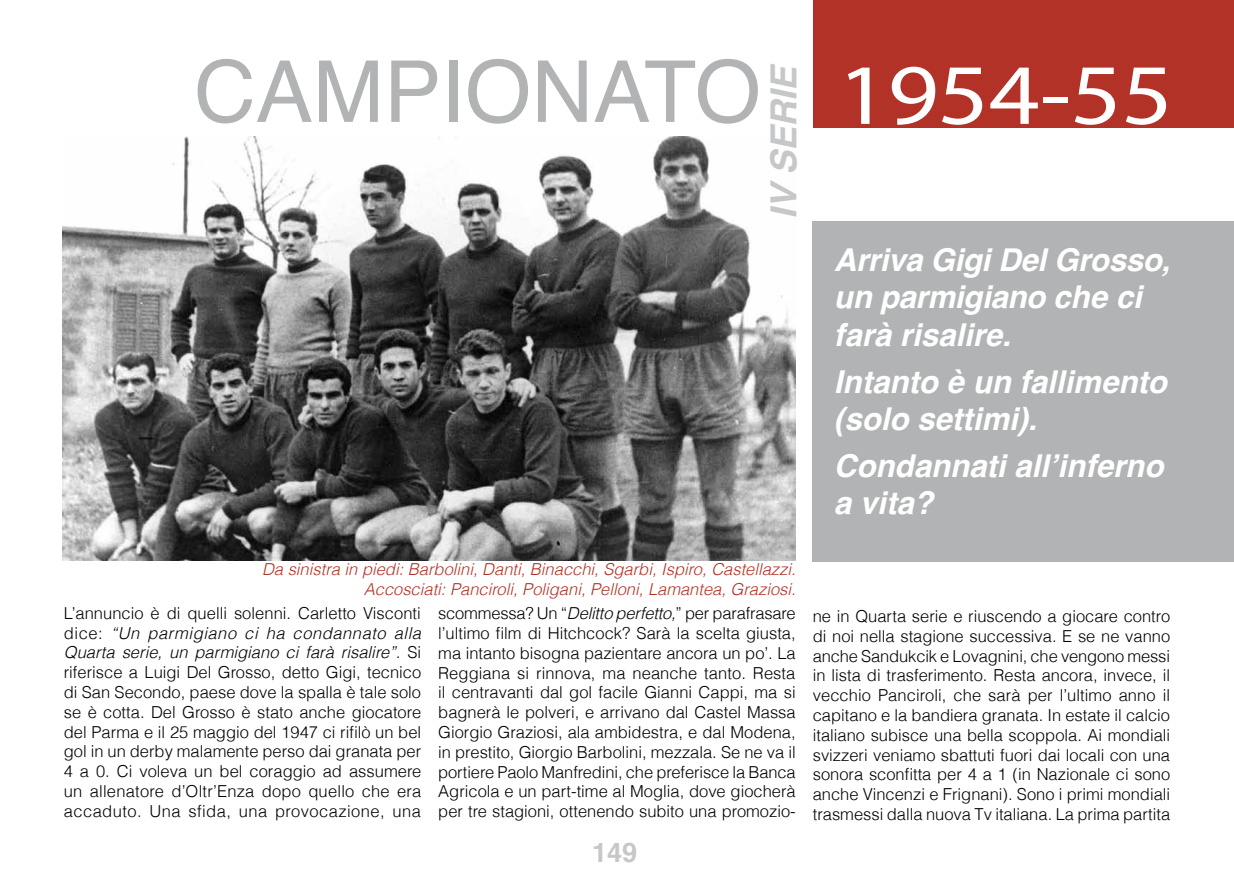
<style>
.page{position:relative;width:1234px;height:893px;background:#fff}
.page>*{position:absolute;margin:0;border:0;box-sizing:border-box;transform-origin:0 0}
.t1{font:85.5px "Helvetica";color:#b1b3b4}
.t2{font:italic 700 36px "Helvetica";color:#c6c7c8}
.t3{font:italic 700 31.5px/37.8px "Helvetica";color:#fff}
.t4{font:700 27px "Helvetica";color:#c6c7c8}
.t5{font:300 16.5px/19.8px "Helvetica";color:#000;text-align:justify}
.t6{font:italic 300 16.5px/19.8px "Helvetica";color:#b23227;text-align:right}
.s1{font-family:"Myriad Pro";font-size:86.55px;color:#fff}
.s2{font-style:italic}
</style>
<div class="page">
<div style="left:812px;top:0;width:421px;height:128px;background:#b23227"></div>
<img style="left:63px;top:136px;width:732px;height:424px">
<div style="left:812px;top:221px;width:421px;height:340px;background:#b1b3b4"></div>
<h1 class="t1" style="left:194px;top:26px;width:980px">CAMPIONATO <span class="s1">1954-55</span></h1>
<h2 class="t2" style="left:754px;top:219px;width:157px;rotate:-90deg">IV SERIE</h2>
<h3 class="t3" style="left:833px;top:241px;width:338px">Arriva Gigi Del Grosso, un parmigiano che ci farà risalire.</h3>
<h3 class="t3" style="left:833px;top:363px;width:334px">Intanto è un fallimento (solo settimi).</h3>
<h3 class="t3" style="left:833px;top:447px;width:331px">Condannati allʼinferno a vita?</h3>
<p class="t6" style="left:262px;top:559px;width:535px">Da sinistra in piedi: Barbolini, Danti, Binacchi, Sgarbi, Ispiro, Castellazzi.<br>Accosciati: Panciroli, Poligani, Pelloni, Lamantea, Graziosi.</p>
<p class="t5" style="left:64px;top:602px;width:359px">L’annuncio è di quelli solenni. Carletto Visconti dice: <span class="s2">“Un parmigiano ci ha condannato alla Quarta serie, un parmigiano ci farà risalire”.</span> Si riferisce a Luigi Del Grosso, detto Gigi, tecnico di San Secondo, paese dove la spalla è tale solo se è cotta. Del Grosso è stato anche giocatore del Parma e il 25 maggio del 1947 ci rifilò un bel gol in un derby malamente perso dai granata per 4 a 0. Ci voleva un bel coraggio ad assumere un allenatore d’Oltr’Enza dopo quello che era accaduto. Una sfida, una provocazione, una</p>
<p class="t5" style="left:438px;top:603px;width:359px">scommessa? Un “<span class="s2">Delitto perfetto,</span>” per parafrasare l’ultimo film di Hitchcock? Sarà la scelta giusta, ma intanto bisogna pazientare ancora un po’. La Reggiana si rinnova, ma neanche tanto. Resta il centravanti dal gol facile Gianni Cappi, ma si bagnerà le polveri, e arrivano dal Castel Massa Giorgio Graziosi, ala ambidestra, e dal Modena, in prestito, Giorgio Barbolini, mezzala. Se ne va il portiere Paolo Manfredini, che preferisce la Banca Agricola e un part-time al Moglia, dove giocherà per tre stagioni, ottenendo subito una promozio-</p>
<h3 class="t4" style="left:592px;top:831px;width:47px">149</h3>
<p class="t5" style="left:812px;top:606px;width:359px">ne in Quarta serie e riuscendo a giocare contro di noi nella stagione successiva. E se ne vanno anche Sandukcik e Lovagnini, che vengono messi in lista di trasferimento. Resta ancora, invece, il vecchio Panciroli, che sarà per l’ultimo anno il capitano e la bandiera granata. In estate il calcio italiano subisce una bella scoppola. Ai mondiali svizzeri veniamo sbattuti fuori dai locali con una sonora sconfitta per 4 a 1 (in Nazionale ci sono anche Vincenzi e Frignani). Sono i primi mondiali trasmessi dalla nuova Tv italiana. La prima partita</p>
</div>
